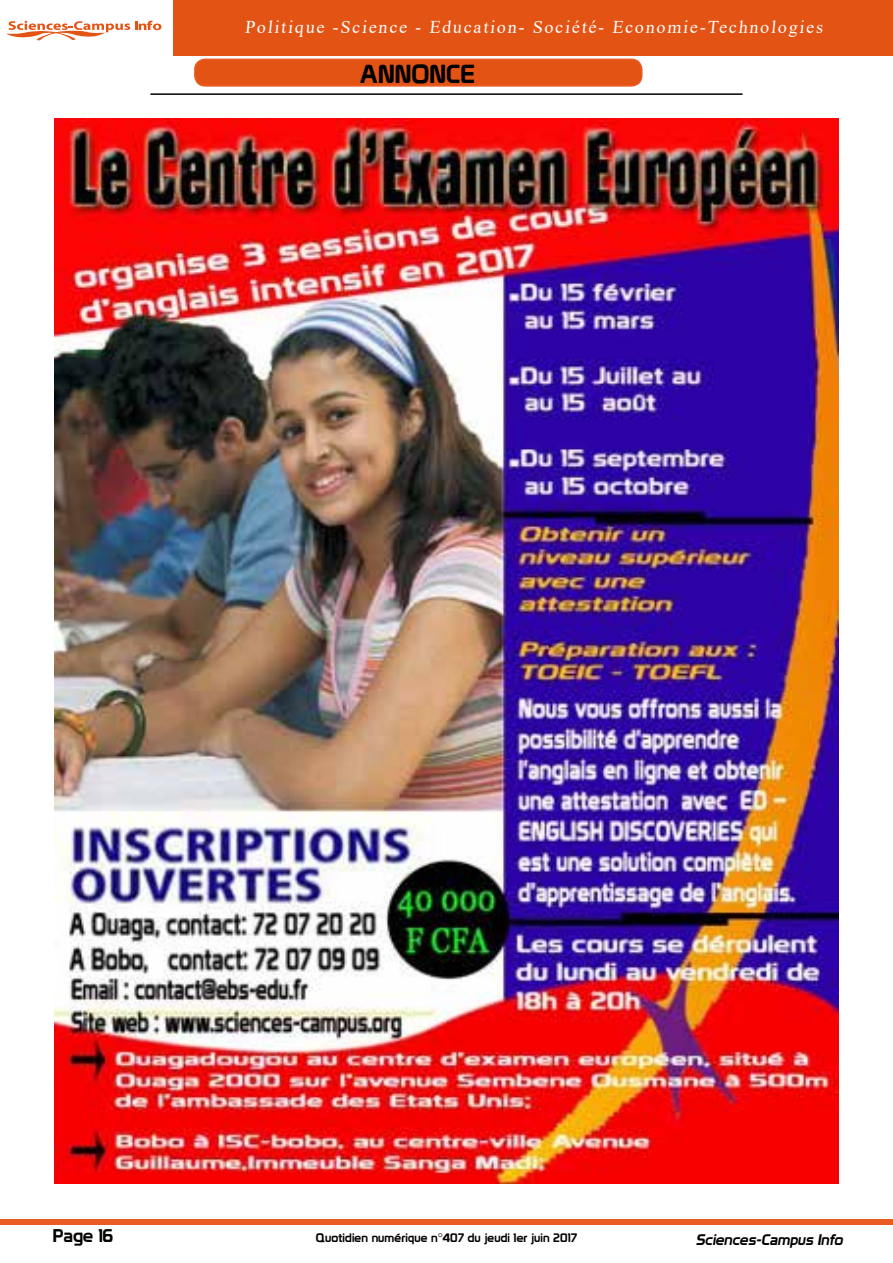
<style>
.page{position:relative;width:893px;height:1263px;background:#fff}
.page>*{position:absolute;margin:0;border:0;box-sizing:border-box;transform-origin:0 0}
.t1{font:25.5px "Prototype";color:#000}
.t2{font:18px "Times New Roman";color:#fff}
.t3{font:18px "Prototype";color:#000}
.t4{font:italic 15px "Prototype";color:#000}
.t5{font:12px "Prototype";letter-spacing:.01em;color:#000}
</style>
<div class="page">
<div style="left:1px;top:1219px;width:892px;height:6px;background:#ea5c24"></div>
<svg style="left:6px;top:21px;width:155px;height:20px"></svg>
<div style="left:173px;top:0;width:720px;height:55px;background:#e35414"></div>
<hr style="left:150px;top:93px;width:592px;height:2px;background:#000">
<div style="left:195px;top:59px;width:447px;height:27px;background:#e35414;border-radius:10px"></div>
<div style="left:194px;top:59px;width:448px;height:28px;border:2px solid #ea5c24;border-radius:10px"></div>
<img style="left:54px;top:118px;width:785px;height:1066px">
<p class="t2" style="left:245px;top:14px;width:582px">Politique -Science - Education- Société- Economie-Technologies</p>
<h1 class="t1" style="left:360px;top:59px;width:117px">ANNONCE</h1>
<p class="t3" style="left:53px;top:1225px;width:62px">Page 16</p>
<p class="t5" style="left:316px;top:1230px;width:263px">Quotidien numérique n°407 du jeudi 1er juin 2017</p>
<p class="t4" style="left:696px;top:1231px;width:152px">Sciences-Campus Info</p>
</div>
